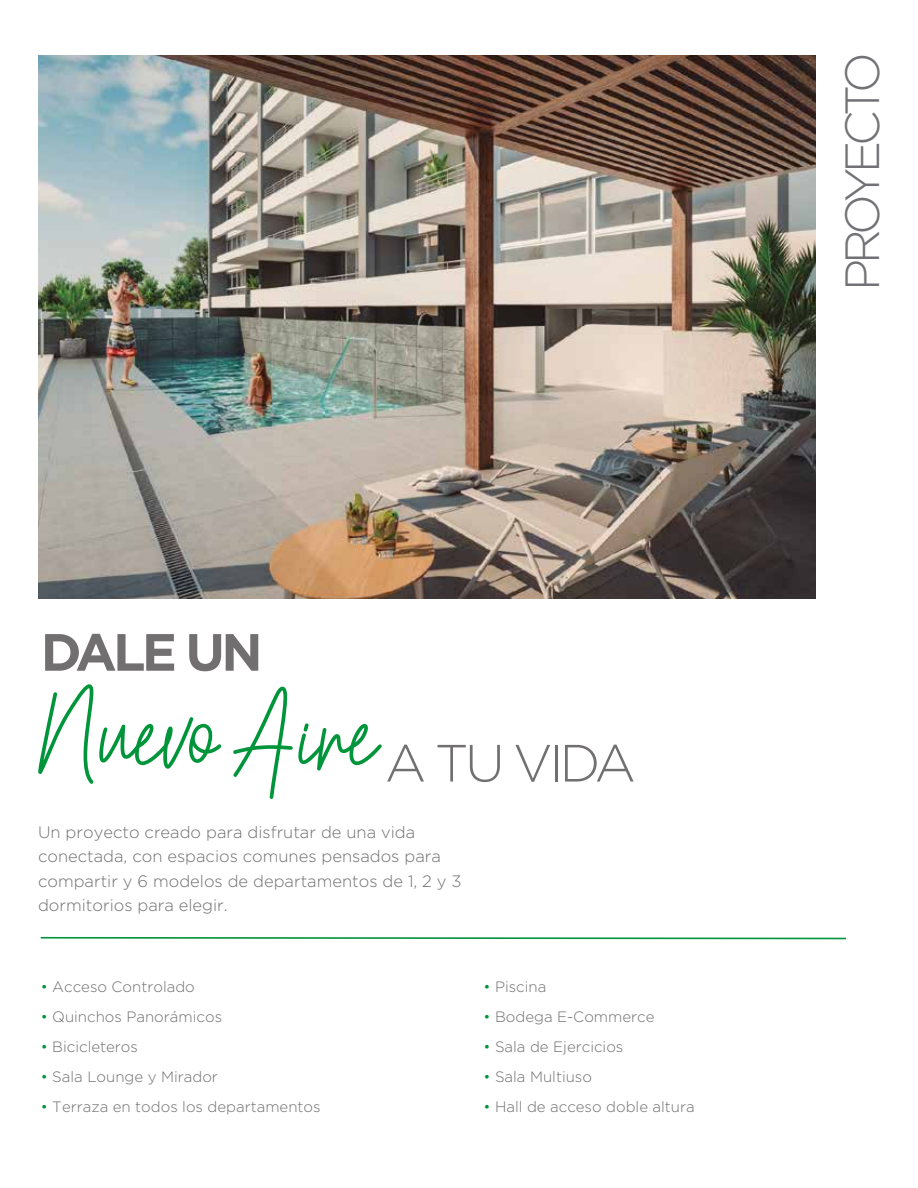
<style>
.page{position:relative;width:918px;height:1188px;background:#fff}
.page>*{position:absolute;margin:0;border:0;box-sizing:border-box;transform-origin:0 0}
.t1{font:120px "Hesterica";color:#00953a}
.t2{font:300 52.35px "Gotham Pro";color:#716f6f}
.t3{font:700 52.35px "Gotham Pro";letter-spacing:-.07em;color:#716f6f}
.t4{font:300 48px "Gotham Pro";color:#727276}
.t5{font:300 16.5px/24px "Gotham Pro";color:#716f6f}
.t6{font:300 15px "Gotham Pro";color:#716f6f}
.s1{color:#00953a}
</style>
<div class="page">
<img style="left:38px;top:56px;width:777px;height:542px">
<svg style="left:40px;top:936px;width:806px;height:4px"></svg>
<h2 class="t3" style="left:41px;top:622px;width:223px">DALE UN</h2>
<h1 class="t1" style="left:41px;top:638px;width:340px">Nuevo Aire</h1>
<h2 class="t2" style="left:385px;top:735px;width:252px">A TU VIDA</h2>
<p class="t5" style="left:38px;top:821px;width:425px">Un proyecto creado para disfrutar de una vida conectada, con espacios comunes pensados para compartir y 6 modelos de departamentos de 1, 2 y 3 dormitorios para elegir.</p>
<p class="t6" style="left:41px;top:978px;width:156px"><span class="s1">•</span> Acceso Controlado</p>
<p class="t6" style="left:41px;top:1008px;width:183px"><span class="s1">•</span> Quinchos Panorámicos</p>
<p class="t6" style="left:41px;top:1038px;width:99px"><span class="s1">•</span> Bicicleteros</p>
<p class="t6" style="left:41px;top:1068px;width:179px"><span class="s1">•</span> Sala Lounge y Mirador</p>
<p class="t6" style="left:41px;top:1098px;width:281px"><span class="s1">•</span> Terraza en todos los departamentos</p>
<p class="t6" style="left:483px;top:978px;width:64px"><span class="s1">•</span> Piscina</p>
<p class="t6" style="left:483px;top:1008px;width:173px"><span class="s1">•</span> Bodega E-Commerce</p>
<p class="t6" style="left:483px;top:1038px;width:141px"><span class="s1">•</span> Sala de Ejercicios</p>
<p class="t6" style="left:483px;top:1068px;width:110px"><span class="s1">•</span> Sala Multiuso</p>
<p class="t6" style="left:483px;top:1098px;width:213px"><span class="s1">•</span> Hall de acceso doble altura</p>
<h3 class="t4" style="left:836px;top:291px;width:241px;rotate:-90deg">PROYECTO</h3>
</div>
